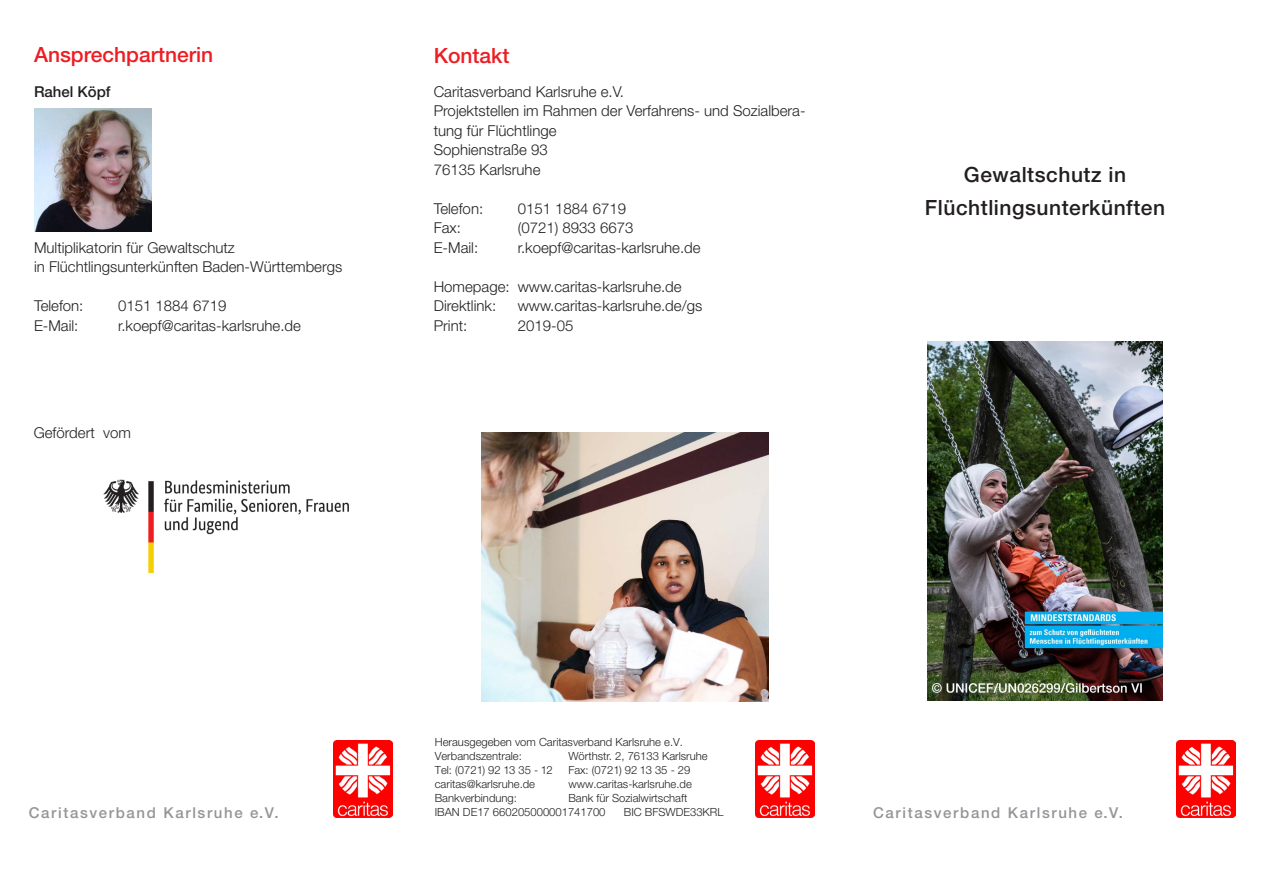
<style>
.page{position:relative;width:1263px;height:893px;background:#fff}
.page>*{position:absolute;margin:0;border:0;box-sizing:border-box;transform-origin:0 0}
.t1{font:500 21px/33px "Helvetica Neue";letter-spacing:.025em;color:#231f20;text-align:center}
.t2{font:500 21px "Helvetica Neue";color:#ee1d23}
.t3{font:300 15px/19.5px "Helvetica Neue";color:#231f20}
.t4{font:500 15px "Helvetica Neue";letter-spacing:.11em;color:#939598}
.t5{font:500 15px "Helvetica Neue";color:#231f20}
.t6{font:300 11.25px/14px "Helvetica Neue";color:#231f20}
</style>
<div class="page">
<img style="left:927px;top:341px;width:235px;height:359px">
<img style="left:482px;top:432px;width:287px;height:270px">
<img style="left:34px;top:108px;width:117px;height:124px">
<img style="left:103px;top:479px;width:246px;height:95px">
<img style="left:1176px;top:740px;width:60px;height:78px">
<img style="left:756px;top:740px;width:59px;height:78px">
<img style="left:333px;top:740px;width:59px;height:78px">
<h1 class="t2" style="left:34px;top:42px;width:181px">Ansprechpartnerin</h1>
<h1 class="t2" style="left:434px;top:43px;width:77px">Kontakt</h1>
<p class="t5" style="left:34px;top:83px;width:78px">Rahel Köpf</p>
<p class="t3" style="left:434px;top:81px;width:373px">Caritasverband Karlsruhe e.V.<br>Projektstellen im Rahmen der Verfahrens- und Sozialbera&shy;tung für Flüchtlinge<br>Sophienstraße 93<br>76135 Karlsruhe</p>
<p class="t3" style="left:434px;top:198px;width:51px">Telefon:</p>
<p class="t3" style="left:518px;top:198px;width:110px">0151 1884 6719</p>
<p class="t3" style="left:434px;top:218px;width:29px">Fax:</p>
<p class="t3" style="left:518px;top:218px;width:117px">(0721) 8933 6673</p>
<p class="t3" style="left:434px;top:237px;width:46px">E-Mail:</p>
<p class="t3" style="left:518px;top:237px;width:184px">r.koepf@caritas-karlsruhe.de</p>
<p class="t3" style="left:434px;top:276px;width:249px">Homepage: www.caritas-karlsruhe.de<br>Direktlink:</p>
<p class="t3" style="left:34px;top:237px;width:310px">Multiplikatorin für Gewaltschutz<br>in Flüchtlingsunterkünften Baden-Württembergs</p>
<p class="t3" style="left:34px;top:296px;width:51px">Telefon:</p>
<p class="t3" style="left:118px;top:296px;width:110px">0151 1884 6719</p>
<p class="t3" style="left:34px;top:315px;width:46px">E-Mail:</p>
<p class="t3" style="left:118px;top:315px;width:184px">r.koepf@caritas-karlsruhe.de</p>
<p class="t3" style="left:518px;top:296px;width:186px">www.caritas-karlsruhe.de/gs</p>
<p class="t3" style="left:434px;top:315px;width:35px">Print:</p>
<p class="t3" style="left:518px;top:315px;width:57px">2019-05</p>
<p class="t3" style="left:34px;top:423px;width:99px">Gefördert vom</p>
<p class="t6" style="left:435px;top:735px;width:250px">Herausgegeben vom Caritasverband Karlsruhe e.V.<br>Verbandszentrale:</p>
<p class="t6" style="left:568px;top:749px;width:141px">Wörthstr. 2, 76133 Karlsruhe</p>
<p class="t6" style="left:435px;top:763px;width:119px">Tel: (0721) 92 13 35 - 12</p>
<p class="t6" style="left:568px;top:763px;width:124px">Fax: (0721) 92 13 35 - 29</p>
<p class="t6" style="left:435px;top:777px;width:102px">caritas@karlsruhe.de</p>
<p class="t6" style="left:568px;top:777px;width:125px">www.caritas-karlsruhe.de</p>
<p class="t6" style="left:435px;top:791px;width:84px">Bankverbindung:</p>
<p class="t6" style="left:568px;top:791px;width:120px">Bank für Sozialwirtschaft</p>
<h1 class="t1" style="left:925px;top:158px;width:242px">Gewaltschutz in<br>Flüchtlingsunterkünften</h1>
<p class="t4" style="left:29px;top:803px;width:251px">Caritasverband Karlsruhe e.V.</p>
<p class="t6" style="left:435px;top:805px;width:172px">IBAN DE17 660205000001741700</p>
<p class="t6" style="left:624px;top:805px;width:101px">BIC BFSWDE33KRL</p>
<p class="t4" style="left:873px;top:803px;width:251px">Caritasverband Karlsruhe e.V.</p>
</div>
